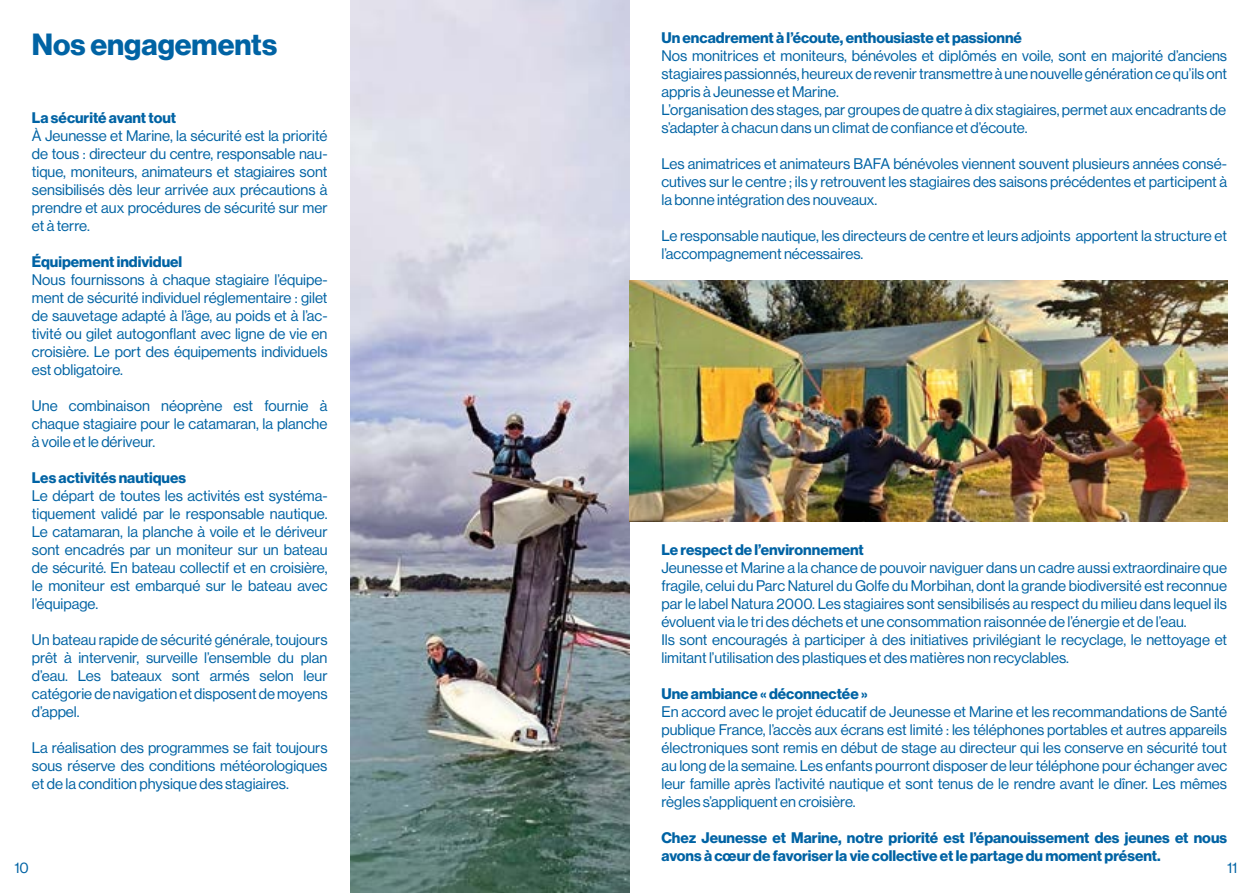
<style>
.page{position:relative;width:1259px;height:893px;background:#fff}
.page>*{position:absolute;margin:0;border:0;box-sizing:border-box;transform-origin:0 0}
.t1{font:30px "N Haas Grotesk DS Pro 75 Bd";color:#0063a4}
.t2{font:15px/18px "N Haas Grotesk DS Pro 55 Rg";color:#0063a4;text-align:justify}
.t3{font:15px/18px "N Haas Grotesk DS Pro 75 Bd";color:#0063a4}
</style>
<div class="page">
<img style="left:350px;top:0;width:279px;height:893px">
<img style="left:629px;top:281px;width:598px;height:241px">
<h1 class="t1" style="left:32px;top:27px;width:247px">Nos engagements</h1>
<p class="t3" style="left:32px;top:109px;width:146px">La sécurité avant tout</p>
<p class="t2" style="left:32px;top:127px;width:297px">À Jeunesse et Marine, la sécurité est la priorité de tous : directeur du centre, responsable nau&shy;tique, moniteurs, animateurs et stagiaires sont sensibilisés dès leur arrivée aux précautions à prendre et aux procédures de sécurité sur mer et à terre.</p>
<p class="t3" style="left:32px;top:253px;width:152px">Équipement individuel</p>
<p class="t2" style="left:32px;top:271px;width:297px">Nous fournissons à chaque stagiaire l’équipe&shy;ment de sécurité individuel réglementaire : gilet de sauvetage adapté à l’âge, au poids et à l’ac&shy;tivité ou gilet autogonflant avec ligne de vie en croisière. Le port des équipements individuels est obligatoire.</p>
<p class="t2" style="left:32px;top:397px;width:297px">Une combinaison néoprène est fournie à chaque stagiaire pour le catamaran, la planche à voile et le dériveur.</p>
<p class="t3" style="left:32px;top:469px;width:156px">Les activités nautiques</p>
<p class="t2" style="left:32px;top:487px;width:297px">Le départ de toutes les activités est systéma&shy;tiquement validé par le responsable nautique.<br>Le catamaran, la planche à voile et le dériveur sont encadrés par un moniteur sur un bateau de sécurité. En bateau collectif et en croisière, le moniteur est embarqué sur le bateau avec l’équipage.</p>
<p class="t2" style="left:32px;top:631px;width:297px">Un bateau rapide de sécurité générale, toujours prêt à intervenir, surveille l’ensemble du plan d’eau. Les bateaux sont armés selon leur catégorie de navigation et disposent de moyens d’appel.</p>
<p class="t2" style="left:32px;top:739px;width:297px">La réalisation des programmes se fait toujours sous réserve des conditions météorologiques et de la condition physique des stagiaires.</p>
<p class="t2" style="left:14px;top:858px;width:16px">10</p>
<p class="t3" style="left:661px;top:29px;width:362px">Un encadrement à l’écoute, enthousiaste et passionné</p>
<p class="t2" style="left:661px;top:47px;width:567px;text-align:left">Nos monitrices et moniteurs, bénévoles et diplômés en voile, sont en majorité d’anciens stagiaires passionnés, heureux de revenir transmettre à une nouvelle génération ce qu’ils ont appris à Jeunesse et Marine.<br>L’organisation des stages, par groupes de quatre à dix stagiaires, permet aux encadrants de s’adapter à chacun dans un climat de confiance et d’écoute.</p>
<p class="t2" style="left:661px;top:155px;width:567px">Les animatrices et animateurs BAFA bénévoles viennent souvent plusieurs années consé&shy;cutives sur le centre ; ils y retrouvent les stagiaires des saisons précédentes et participent à la bonne intégration des nouveaux.</p>
<p class="t2" style="left:661px;top:227px;width:567px">Le responsable nautique, les directeurs de centre et leurs adjoints apportent la structure et l’accompagnement nécessaires.</p>
<p class="t3" style="left:661px;top:541px;width:204px">Le respect de l’environnement</p>
<p class="t2" style="left:661px;top:559px;width:567px;text-align:left">Jeunesse et Marine a la chance de pouvoir naviguer dans un cadre aussi extraordinaire que fragile, celui du Parc Naturel du Golfe du Morbihan, dont la grande biodiversité est reconnue par le label Natura 2000. Les stagiaires sont sensibilisés au respect du milieu dans lequel ils évoluent via le tri des déchets et une consommation raisonnée de l’énergie et de l’eau.<br>Ils sont encouragés à participer à des initiatives privilégiant le recyclage, le nettoyage et limitant l’utilisation des plastiques et des matières non recyclables.</p>
<p class="t3" style="left:661px;top:685px;width:208px">Une ambiance « déconnectée »</p>
<p class="t2" style="left:661px;top:703px;width:567px">En accord avec le projet éducatif de Jeunesse et Marine et les recommandations de Santé publique France, l’accès aux écrans est limité : les téléphones portables et autres appareils électroniques sont remis en début de stage au directeur qui les conserve en sécurité tout au long de la semaine. Les enfants pourront disposer de leur téléphone pour échanger avec leur famille après l’activité nautique et sont tenus de le rendre avant le dîner. Les mêmes règles s’appliquent en croisière.</p>
<p class="t3" style="left:661px;top:829px;width:567px">Chez Jeunesse et Marine, notre priorité est l’épanouissement des jeunes et nous avons à cœur de favoriser la vie collective et le partage du moment présent.</p>
<p class="t2" style="left:1227px;top:858px;width:12px">11</p>
</div>
